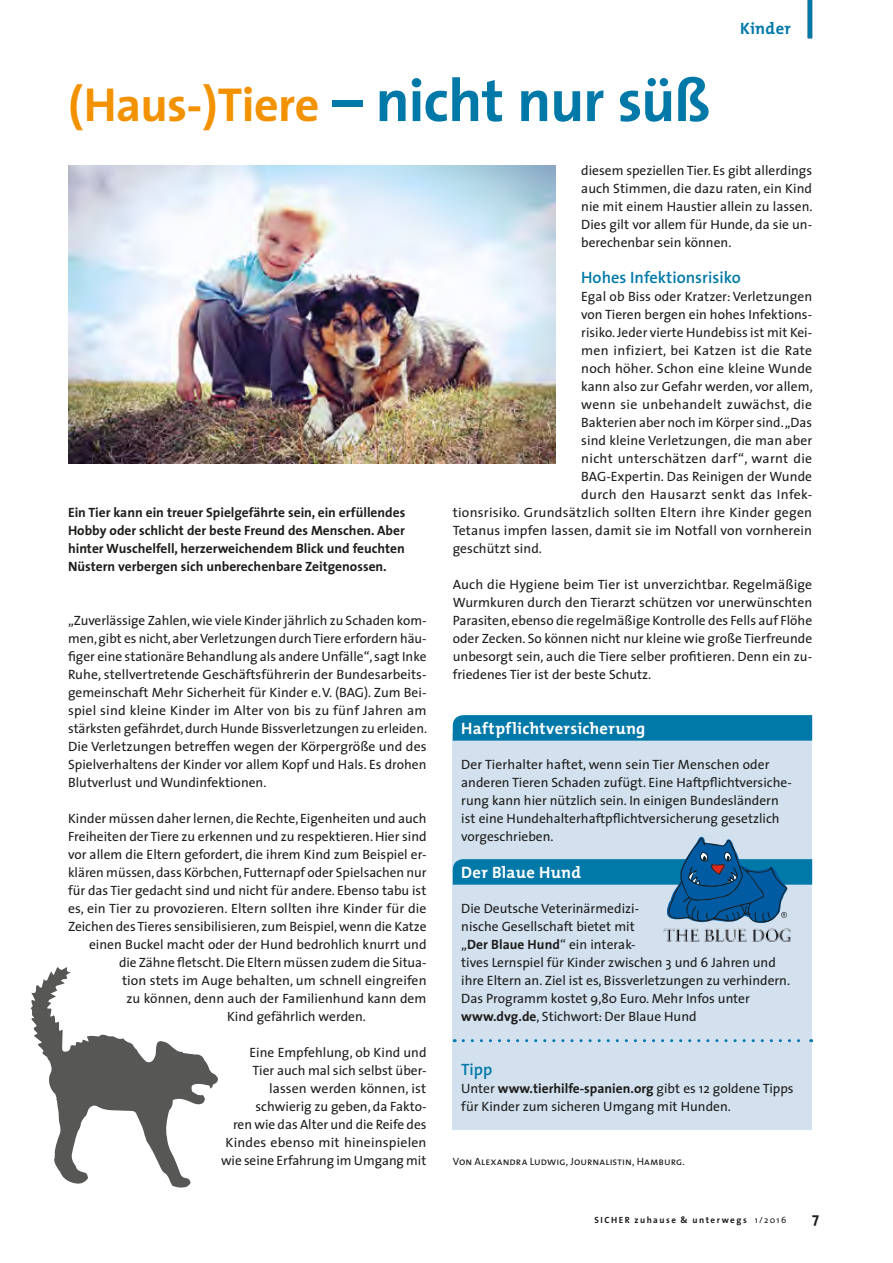
<style>
.page{position:relative;width:893px;height:1263px;background:#fff}
.page>*{position:absolute;margin:0;border:0;box-sizing:border-box;transform-origin:0 0}
.t1{font:700 48px "The Sans";letter-spacing:-.01em;color:#f39200}
.t2{font:700 16.5px "The Mix";letter-spacing:.02em;color:#fff}
.t3{font:600 16.5px "The Sans";color:#0079a8}
.t4{font:700 16.5px "The Mix";letter-spacing:.025em;color:#0079a8}
.t5{font:700 15px "The Mix";color:#1d1d1b}
.t6{font:13.5px/18px "The Sans";color:#1d1d1b}
.t7{font:700 13.5px/18px "The Sans";color:#1d1d1b;text-align:justify}
.t8{font:13.5px "The Sans";letter-spacing:.02em;color:#1d1d1b}
.t9{font:13.5px "The Sans";letter-spacing:.025em;color:#1d1d1b}
.t10{font:10.5px "The Sans Caps";letter-spacing:.01em;color:#1d1d1b}
.t11{font:700 9px "The Sans";letter-spacing:.17em;color:#1d1d1b}
.s1{font-size:60px;color:#0079a8}
.s2{font-weight:700}
.s3{font-weight:400}
</style>
<div class="page">
<div style="left:453px;top:733px;width:359px;height:152px;background:#d3e1ef"></div>
<svg style="left:453px;top:715px;width:359px;height:26px;background:#047ba9"></svg>
<img style="left:68px;top:166px;width:488px;height:297px">
<div style="left:453px;top:877px;width:359px;height:252px;background:#d3e1ef"></div>
<svg style="left:463px;top:1039px;width:349px;height:3px"></svg>
<svg style="left:30px;top:967px;width:188px;height:221px"></svg>
<svg style="left:453px;top:837px;width:359px;height:86px"></svg>
<img style="left:663px;top:928px;width:128px;height:14px">
<hr style="left:808px;top:0;width:4px;height:38px;background:#0079a8">
<h1 class="t1" style="left:68px;top:65px;width:644px">(Haus-)Tiere <span class="s1">– nicht nur süß</span></h1>
<p class="t4" style="left:740px;top:15px;width:52px">Kinder</p>
<p class="t7" style="left:68px;top:503px;width:339px">Ein Tier kann ein treuer Spielgefährte sein, ein erfüllendes Hobby oder schlicht der beste Freund des Menschen. Aber hinter Wuschelfell, herzerweichendem Blick und feuchten Nüstern verbergen sich unberechenbare Zeitgenossen.</p>
<p class="t6" style="left:68px;top:611px;width:360px">„Zuverlässige Zahlen,wie viele Kinderjährlich zu Schaden kom&shy;men,gibt es nicht,aberVerletzungen durchTiere erfordern häu&shy;figer eine stationäre Behandlung als andere Unfälle“, sagt Inke Ruhe, stellvertretende Geschäftsführerin der Bundesarbeits&shy;gemeinschaft Mehr Sicherheit für Kinder e.V. (BAG). Zum Bei&shy;spiel sind kleine Kinder im Alter von bis zu fünf Jahren am stärksten gefährdet,durch Hunde Bissverletzungen zu erleiden.<br>Die Verletzungen betreffen wegen der Körpergröße und des Spielverhaltens der Kinder vor allem Kopf und Hals. Es drohen Blutverlust und Wundinfektionen.</p>
<p class="t6" style="left:68px;top:809px;width:360px">Kinder müssen daher lernen,die Rechte, Eigenheiten und auch</p>
<p class="t6" style="left:68px;top:827px;width:360px">Freiheiten der Tiere zu erkennen und zu respektieren.Hier sind</p>
<p class="t6" style="left:68px;top:845px;width:360px">vor allem die Eltern gefordert, die ihrem Kind zum Beispiel er-</p>
<p class="t6" style="left:68px;top:863px;width:360px">klären müssen,dass Körbchen, Futternapf oder Spielsachen nur</p>
<p class="t6" style="left:68px;top:881px;width:360px">für das Tier gedacht sind und nicht für andere. Ebenso tabu ist</p>
<p class="t6" style="left:68px;top:899px;width:360px">es, ein Tier zu provozieren. Eltern sollten ihre Kinder für die</p>
<p class="t6" style="left:68px;top:917px;width:360px">Zeichen des Tieres sensibilisieren, zum Beispiel,wenn die Katze</p>
<p class="t6" style="left:89px;top:935px;width:339px">einen Buckel macht oder der Hund bedrohlich knurrt und</p>
<p class="t6" style="left:119px;top:953px;width:308px">die Zähne fletscht.Die Eltern müssen zudem die Situa-</p>
<p class="t6" style="left:122px;top:971px;width:306px">tion stets im Auge behalten, um schnell eingreifen</p>
<p class="t6" style="left:127px;top:989px;width:301px">zu können, denn auch der Familienhund kann dem</p>
<p class="t6" style="left:227px;top:1007px;width:140px">Kind gefährlich werden.</p>
<p class="t6" style="left:221px;top:1043px;width:207px;text-align:right">Eine Empfehlung, ob Kind und<br>Tier auch mal sich selbst über&shy;lassen werden können, ist schwierig zu geben, da Fakto-<br>ren wie das Alter und die Reife des<br>Kindes ebenso mit hineinspielen wie seine Erfahrung im Umgang mit</p>
<p class="t6" style="left:581px;top:161px;width:233px;text-align:justify">diesem speziellen Tier. Es gibt allerdings auch Stimmen, die dazu raten, ein Kind nie mit einem Haustier allein zu lassen.<br>Dies gilt vor allem für Hunde, da sie un&shy;berechenbar sein können.</p>
<p class="t3" style="left:581px;top:264px;width:161px">Hohes Infektionsrisiko</p>
<p class="t6" style="left:581px;top:287px;width:232px">Egal ob Biss oder Kratzer: Verletzungen</p>
<p class="t6" style="left:581px;top:305px;width:232px">von Tieren bergen ein hohes Infektions-</p>
<p class="t6" style="left:581px;top:323px;width:232px">risiko.Jeder vierte Hundebiss ist mit Kei-</p>
<p class="t8" style="left:581px;top:339px;width:232px">men infiziert, bei Katzen ist die Rate</p>
<p class="t6" style="left:581px;top:359px;width:232px">noch höher. Schon eine kleine Wunde</p>
<p class="t6" style="left:581px;top:377px;width:233px">kann also zur Gefahr werden, vor allem,</p>
<p class="t8" style="left:581px;top:393px;width:232px">wenn sie unbehandelt zuwächst, die</p>
<p class="t6" style="left:581px;top:413px;width:232px">Bakterien aber noch im Körper sind.„Das</p>
<p class="t6" style="left:581px;top:431px;width:232px">sind kleine Verletzungen, die man aber</p>
<p class="t8" style="left:581px;top:447px;width:232px">nicht unterschätzen darf“, warnt die</p>
<p class="t6" style="left:581px;top:467px;width:232px">BAG-Expertin. Das Reinigen der Wunde</p>
<p class="t9" style="left:581px;top:483px;width:231px">durch den Hausarzt senkt das Infek-</p>
<p class="t6" style="left:453px;top:503px;width:361px">tionsrisiko. Grundsätzlich sollten Eltern ihre Kinder gegen</p>
<p class="t6" style="left:453px;top:521px;width:361px">Tetanus impfen lassen, damit sie im Notfall von vornherein</p>
<p class="t6" style="left:453px;top:539px;width:91px">geschützt sind.</p>
<p class="t6" style="left:453px;top:575px;width:361px;text-align:justify">Auch die Hygiene beim Tier ist unverzichtbar. Regelmäßige Wurmkuren durch den Tierarzt schützen vor unerwünschten Parasiten,ebenso die regelmäßige Kontrolle des Fells auf Flöhe oder Zecken. So können nicht nur kleine wie große Tierfreunde unbesorgt sein, auch die Tiere selber profitieren. Denn ein zu&shy;friedenes Tier ist der beste Schutz.</p>
<p class="t2" style="left:461px;top:714px;width:186px">Haftpflichtversicherung</p>
<p class="t6" style="left:461px;top:755px;width:332px">Der Tierhalter haftet, wenn sein Tier Menschen oder anderen Tieren Schaden zufügt. Eine Haftpflichtversiche&shy;rung kann hier nützlich sein. In einigen Bundesländern ist eine Hundehalterhaftpflichtversicherung gesetzlich vorgeschrieben.</p>
<p class="t2" style="left:461px;top:858px;width:121px">Der Blaue Hund</p>
<p class="t6" style="left:461px;top:899px;width:330px">Die Deutsche Veterinärmedizi-<br>nische Gesellschaft bietet mit<br>„<span class="s2">Der Blaue Hund</span>“ ein interak-<br>tives Lernspiel für Kinder zwischen 3 und 6 Jahren und ihre Eltern an. Ziel ist es, Bissverletzungen zu verhindern.<br>Das Programm kostet 9,80 Euro. Mehr Infos unter <span class="s2">www.dvg.de</span>, Stichwort: Der Blaue Hund</p>
<p class="t3" style="left:461px;top:1056px;width:32px">Tipp</p>
<p class="t6" style="left:461px;top:1079px;width:334px">Unter <span class="s2">www.tierhilfe-spanien.org</span> gibt es 12 goldene Tipps für Kinder zum sicheren Umgang mit Hunden.</p>
<p class="t10" style="left:453px;top:1153px;width:234px">Von Alexandra Ludwig, Journalistin, Hamburg.</p>
<p class="t11" style="left:595px;top:1212px;width:193px">SICHER zuhause &amp; unterwegs <span class="s3">1/2016</span></p>
<p class="t5" style="left:812px;top:1205px;width:8px">7</p>
</div>
